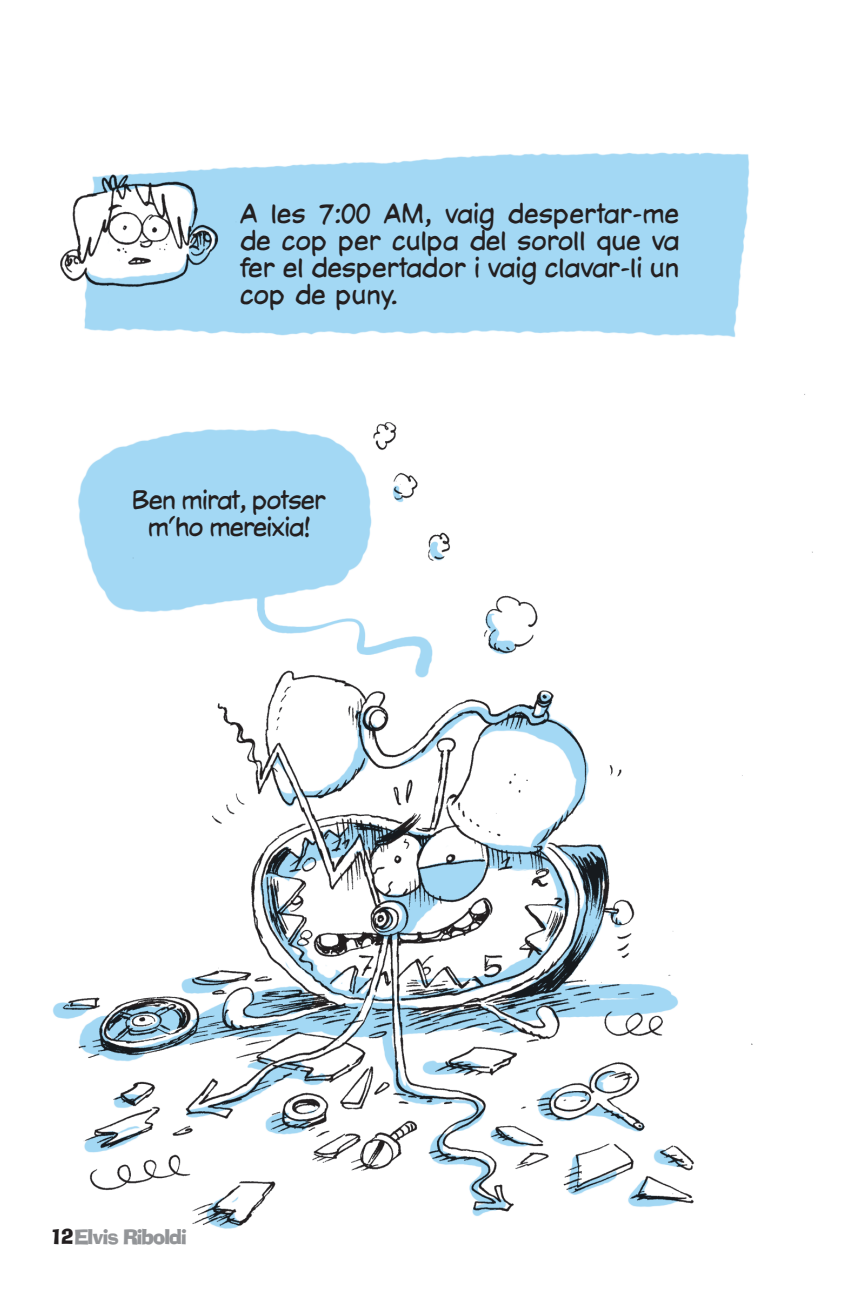
<style>
.page{position:relative;width:862px;height:1290px;background:#fff}
.page>*{position:absolute;margin:0;border:0;box-sizing:border-box;transform-origin:0 0}
._1-text_Gibbons_12{font:27px/27px "CC Dave Gibbons Lower";color:#231f20;text-align:justify}
._2-text_Gibbons_11_5{font:25.88px/27px "CC Dave Gibbons Lower";letter-spacing:-.025em;color:#231f20;text-align:center}
.t1{font:20.25px "Ad Lib BT";letter-spacing:-.075em;color:#939598}
.s1{color:#231f20}
</style>
<div class="page">
<img style="left:53px;top:152px;width:760px;height:1077px">
<p class="_1-text_Gibbons_12" style="left:240px;top:201px;width:441px">A les 7:00 AM, vaig despertar-me de cop per culpa del soroll que va fer el despertador i vaig clavar-li un cop de puny.</p>
<p class="_2-text_Gibbons_11_5" style="left:132px;top:488px;width:196px">Ben mirat, potser m’ho mereixia!</p>
<p class="t1" style="left:49px;top:1224px;width:139px"><span class="s1">12</span>Elvis Riboldi</p>
</div>
